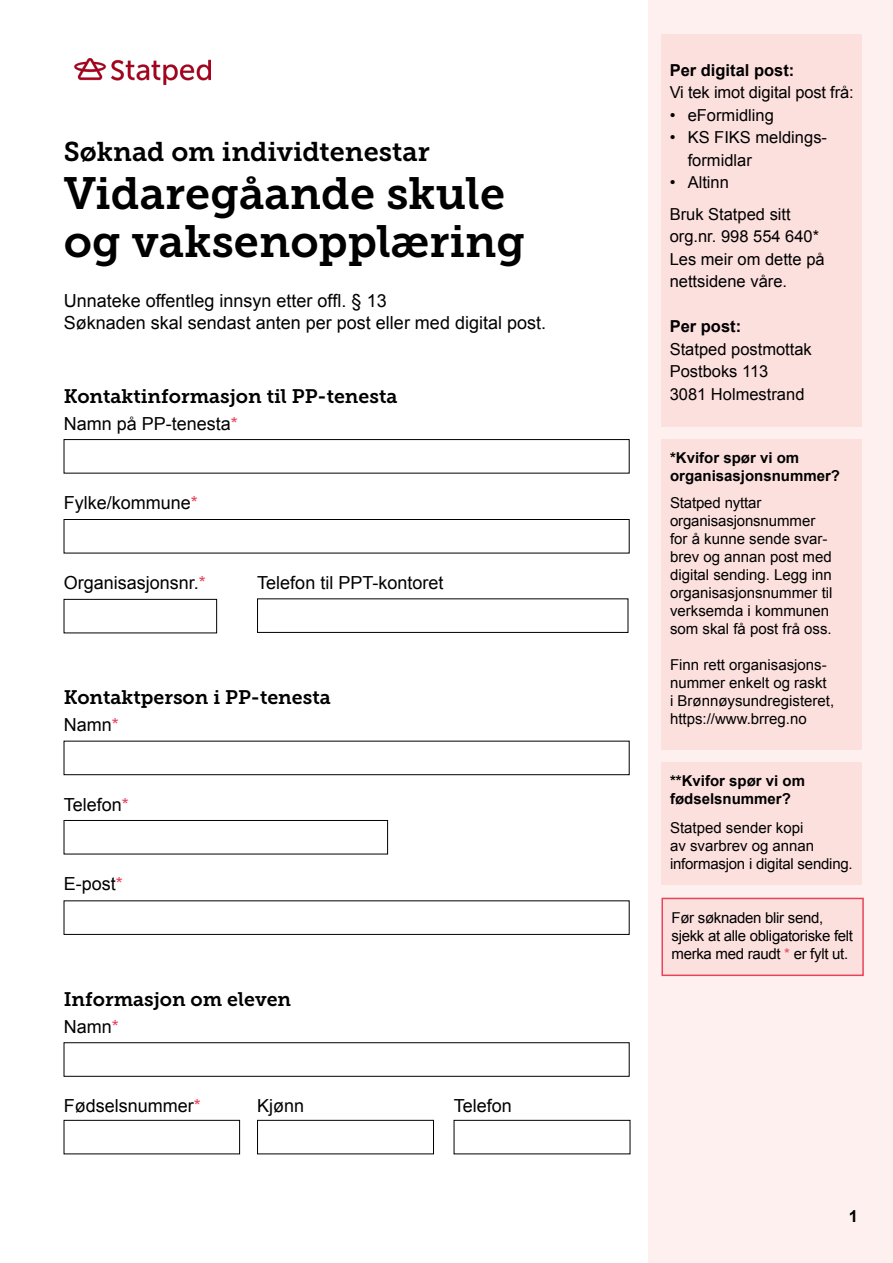
<style>
.page{position:relative;width:893px;height:1263px;background:#fff}
.page>*{position:absolute;margin:0;border:0;box-sizing:border-box;transform-origin:0 0}
.H_tittel{font:45px/48px "Museo Slab 700";color:#000}
.H1_tittel{font:27px "Museo Slab 700";color:#000}
.H2_Avsnittstittel{font:19.5px "Museo Slab 700";color:#000}
.Brødtekst{font:18px "Arial";color:#000}
.Brødtekst_fakta_boks{font:16.5px/22.5px "Arial";color:#000}
.H__faktabokstittel{font:700 16.5px "Arial";color:#000}
.Brødtekst_fakta_boks-2{font:15px/18px "Arial";color:#000}
.Brødtekst_fakta_boks-3{font:15px/18px "Arial";letter-spacing:-.02em;color:#000}
.H__faktabokstittel-2{font:700 15px/18px "Arial";color:#000}
.Brødtekst_fakta_boks-4{font:700 15px/18px "Arial";color:#000}
.s1{color:#e9435c}
</style>
<div class="page">
<div style="left:648px;top:0;width:245px;height:1263px;background:#fdf0ef"></div>
<div style="left:661px;top:34px;width:201px;height:393px;background:#fce0de"></div>
<div style="left:661px;top:439px;width:201px;height:311px;background:#fce0de"></div>
<div style="left:661px;top:762px;width:201px;height:123px;background:#fce0de"></div>
<div style="left:662px;top:898px;width:201px;height:77px;background:#fce0de"></div>
<div style="left:661px;top:898px;width:203px;height:78px;border:2px solid #e9435c"></div>
<div style="left:64px;top:439px;width:565px;height:34px;border:1px solid #000"></div>
<div style="left:64px;top:519px;width:565px;height:34px;border:1px solid #000"></div>
<div style="left:64px;top:599px;width:153px;height:34px;border:1px solid #000"></div>
<div style="left:257px;top:599px;width:371px;height:34px;border:1px solid #000"></div>
<div style="left:64px;top:741px;width:565px;height:34px;border:1px solid #000"></div>
<div style="left:64px;top:820px;width:324px;height:34px;border:1px solid #000"></div>
<div style="left:64px;top:901px;width:565px;height:34px;border:1px solid #000"></div>
<div style="left:64px;top:1042px;width:565px;height:34px;border:1px solid #000"></div>
<div style="left:64px;top:1120px;width:176px;height:34px;border:1px solid #000"></div>
<div style="left:257px;top:1120px;width:177px;height:34px;border:1px solid #000"></div>
<div style="left:454px;top:1120px;width:176px;height:34px;border:1px solid #000"></div>
<img style="left:75px;top:58px;width:135px;height:27px">
<h1 class="H1_tittel" style="left:64px;top:136px;width:367px">Søknad om individtenestar</h1>
<p class="H_tittel" style="left:64px;top:169px;width:463px">Vidaregåande skule og vaksenopplæring</p>
<p class="Brødtekst" style="left:64px;top:289px;width:324px">Unnateke offentleg innsyn etter offl. § 13</p>
<p class="Brødtekst" style="left:64px;top:310px;width:484px">Søknaden skal sendast anten per post eller med digital post.</p>
<h2 class="H2_Avsnittstittel" style="left:64px;top:385px;width:335px">Kontaktinformasjon til PP-tenesta</h2>
<p class="Brødtekst" style="left:64px;top:412px;width:176px">Namn på PP-tenesta<span class="s1">*</span></p>
<p class="Brødtekst" style="left:64px;top:491px;width:136px">Fylke/kommune<span class="s1">*</span></p>
<p class="Brødtekst" style="left:64px;top:571px;width:144px">Organisasjonsnr.<span class="s1">*</span></p>
<p class="Brødtekst" style="left:257px;top:571px;width:188px">Telefon til PPT-kontoret</p>
<h2 class="H2_Avsnittstittel" style="left:64px;top:686px;width:269px">Kontaktperson i PP-tenesta</h2>
<p class="Brødtekst" style="left:64px;top:713px;width:57px">Namn<span class="s1">*</span></p>
<p class="Brødtekst" style="left:64px;top:793px;width:67px">Telefon<span class="s1">*</span></p>
<p class="Brødtekst" style="left:64px;top:872px;width:61px">E-post<span class="s1">*</span></p>
<h2 class="H2_Avsnittstittel" style="left:64px;top:988px;width:229px">Informasjon om eleven</h2>
<p class="Brødtekst" style="left:64px;top:1015px;width:57px">Namn<span class="s1">*</span></p>
<p class="Brødtekst" style="left:64px;top:1094px;width:139px">Fødselsnummer<span class="s1">*</span></p>
<p class="Brødtekst" style="left:257px;top:1094px;width:49px">Kjønn</p>
<p class="Brødtekst" style="left:454px;top:1094px;width:60px">Telefon</p>
<h3 class="H__faktabokstittel" style="left:670px;top:59px;width:126px">Per digital post:</h3>
<p class="Brødtekst_fakta_boks" style="left:670px;top:81px;width:185px">Vi tek imot digital post frå:</p>
<p class="Brødtekst_fakta_boks" style="left:670px;top:104px;width:106px">• eFormidling</p>
<p class="Brødtekst_fakta_boks" style="left:688px;top:126px;width:141px;text-indent:-18px">• KS FIKS meldings&shy;formidlar</p>
<p class="Brødtekst_fakta_boks" style="left:670px;top:171px;width:61px">• Altinn</p>
<p class="Brødtekst_fakta_boks" style="left:670px;top:203px;width:151px">Bruk Statped sitt org.nr. 998 554 640*</p>
<p class="Brødtekst_fakta_boks" style="left:670px;top:248px;width:156px">Les meir om dette på nettsidene våre.</p>
<h3 class="H__faktabokstittel" style="left:670px;top:316px;width:73px">Per post:</h3>
<p class="Brødtekst_fakta_boks" style="left:670px;top:338px;width:144px">Statped postmottak</p>
<p class="Brødtekst_fakta_boks" style="left:670px;top:360px;width:100px">Postboks 113</p>
<p class="Brødtekst_fakta_boks" style="left:670px;top:383px;width:136px">3081 Holmestrand</p>
<h3 class="H__faktabokstittel-2" style="left:670px;top:449px;width:172px">*Kvifor spør vi om organisasjonsnummer?</h3>
<p class="Brødtekst_fakta_boks-2" style="left:670px;top:494px;width:164px">Statped nyttar organisasjonsnummer for å kunne sende svar&shy;brev og annan post med digital sending. Legg inn organisasjonsnummer til verksemda i kommunen som skal få post frå oss.</p>
<p class="Brødtekst_fakta_boks-2" style="left:670px;top:656px;width:166px">Finn rett organisasjons&shy;nummer enkelt og raskt<br>i -Brønnøysundregisteret, https://www.brreg.no</p>
<p class="Brødtekst_fakta_boks-4" style="left:670px;top:772px;width:137px">**Kvifor spør vi om fødselsnummer?</p>
<p class="Brødtekst_fakta_boks-2" style="left:670px;top:818px;width:184px">Statped sender kopi<br>av svarbrev og annan informasjon i digital sending.</p>
<p class="Brødtekst_fakta_boks-3" style="left:671px;top:909px;width:183px">Før søknaden blir send, sjekk at alle obligatoriske felt merka med raudt <span class="s1">*</span> er fylt ut.</p>
<p class="H__faktabokstittel" style="left:849px;top:1206px;width:11px">1</p>
</div>
